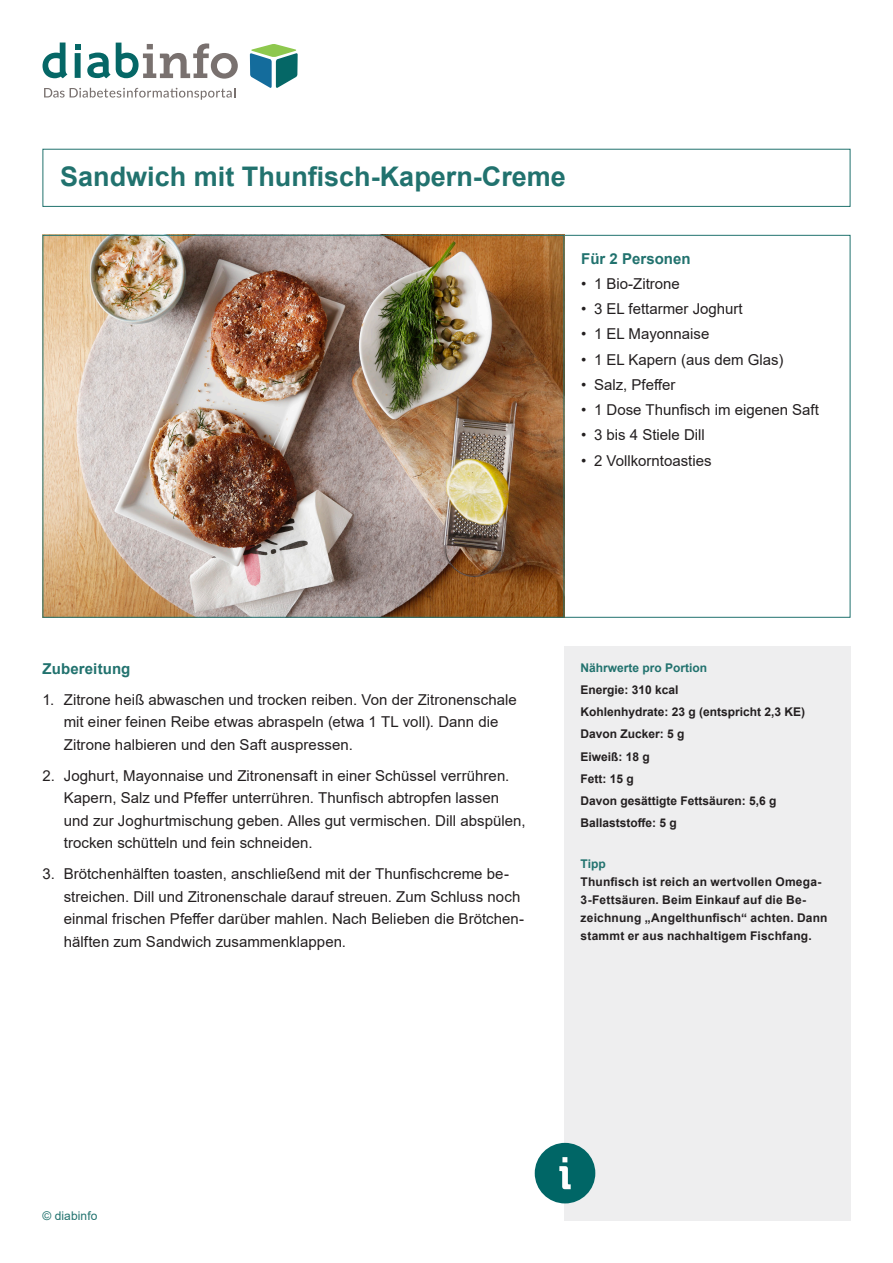
<style>
.page{position:relative;width:893px;height:1263px;background:#fff}
.page>*{position:absolute;margin:0;border:0;box-sizing:border-box;transform-origin:0 0}
.t1{font:700 27px "Arial";color:#21726e}
.t2{font:15px/22.5px "Arial";color:#231f20}
.t3{font:700 15px "Arial";letter-spacing:.005em;color:#21726e}
.t4{font:700 12px/18px "Arial";letter-spacing:.015em;color:#231f20}
.t5{font:700 12px "Arial";color:#21726e}
.t6{font:12px "Arial";letter-spacing:.01em;color:#21726e}
</style>
<div class="page">
<svg style="left:250px;top:44px;width:48px;height:44px"></svg>
<svg style="left:43px;top:43px;width:24px;height:35px"></svg>
<svg style="left:87px;top:43px;width:151px;height:36px"></svg>
<svg style="left:75px;top:44px;width:6px;height:34px"></svg>
<svg style="left:44px;top:88px;width:191px;height:12px"></svg>
<div style="left:43px;top:149px;width:807px;height:58px;border:1px solid #21726e"></div>
<div style="left:564px;top:235px;width:286px;height:383px;border:1px solid #21726e"></div>
<div style="left:564px;top:646px;width:286px;height:574px;background:#eeeeef"></div>
<div style="left:535px;top:1143px;width:60px;height:60px;background:#066;border-radius:50%"></div>
<svg style="left:559px;top:1157px;width:12px;height:32px"></svg>
<img style="left:45px;top:237px;width:517px;height:379px">
<p class="t1" style="left:60px;top:158px;width:507px">Sand-wich mit Thun-fisch-Ka-pern-Creme</p>
<p class="t3" style="left:581px;top:248px;width:111px">Für 2 Personen</p>
<p class="t2" style="left:581px;top:272px;width:100px">• 1 Bio-Zitrone</p>
<p class="t2" style="left:581px;top:297px;width:163px">• 3 EL fettarmer Joghurt</p>
<p class="t2" style="left:581px;top:323px;width:130px">• 1 EL Mayonnaise</p>
<p class="t2" style="left:581px;top:348px;width:204px">• 1 EL Kapern (aus dem Glas)</p>
<p class="t2" style="left:581px;top:373px;width:96px">• Salz, Pfeffer</p>
<p class="t2" style="left:581px;top:398px;width:239px">• 1 Dose Thunfisch im eigenen Saft</p>
<p class="t2" style="left:581px;top:424px;width:125px">• 3 bis 4 Stiele Dill</p>
<p class="t2" style="left:581px;top:449px;width:132px">• 2 Vollkorntoasties</p>
<p class="t3" style="left:43px;top:658px;width:89px">Zubereitung</p>
<p class="t2" style="left:64px;top:688px;width:454px;text-indent:-21px">1. Zitrone heiß abwaschen und trocken reiben. Von der Zitronenschale mit einer feinen Reibe etwas abraspeln (etwa 1 TL voll). Dann die<br>Zitrone halbieren und den Saft auspressen.</p>
<p class="t2" style="left:64px;top:764px;width:463px;text-indent:-21px">2. Joghurt, Mayonnaise und Zitronensaft in einer Schüssel verrühren.<br>Kapern, Salz und Pfeffer unterrühren. Thunfisch abtropfen lassen und zur Joghurtmischung geben. Alles gut vermischen. Dill abspülen, trocken schütteln und fein schneiden.</p>
<p class="t2" style="left:64px;top:863px;width:462px;text-indent:-21px">3. Brötchenhälften toasten, anschließend mit der Thunfischcreme be&shy;streichen. Dill und Zitronenschale darauf streuen. Zum Schluss noch einmal frischen Pfeffer darüber mahlen. Nach Belieben die Brötchen&shy;hälften zum Sandwich zusammenklappen.</p>
<p class="t5" style="left:581px;top:659px;width:128px">Nährwerte pro Portion</p>
<p class="t4" style="left:581px;top:681px;width:100px">Energie: 310 kcal</p>
<p class="t4" style="left:581px;top:703px;width:226px">Kohlenhydrate: 23 g (entspricht 2,3 KE)</p>
<p class="t4" style="left:581px;top:725px;width:106px">Davon Zucker: 5 g</p>
<p class="t4" style="left:581px;top:747px;width:71px">Eiweiß: 18 g</p>
<p class="t4" style="left:581px;top:770px;width:55px">Fett: 15 g</p>
<p class="t4" style="left:581px;top:792px;width:198px">Davon gesättigte Fettsäuren: 5,6 g</p>
<p class="t4" style="left:581px;top:814px;width:98px">Ballaststoffe: 5 g</p>
<p class="t5" style="left:581px;top:855px;width:27px">Tipp</p>
<p class="t4" style="left:581px;top:872px;width:249px">Thunfisch ist reich an wertvollen Omega-3-Fettsäuren. Beim Einkauf auf die Be&shy;zeichnung „Angelthunfisch“ achten. Dann stammt er aus nachhaltigem Fischfang.</p>
<p class="t6" style="left:43px;top:1208px;width:56px">© diabinfo</p>
</div>
